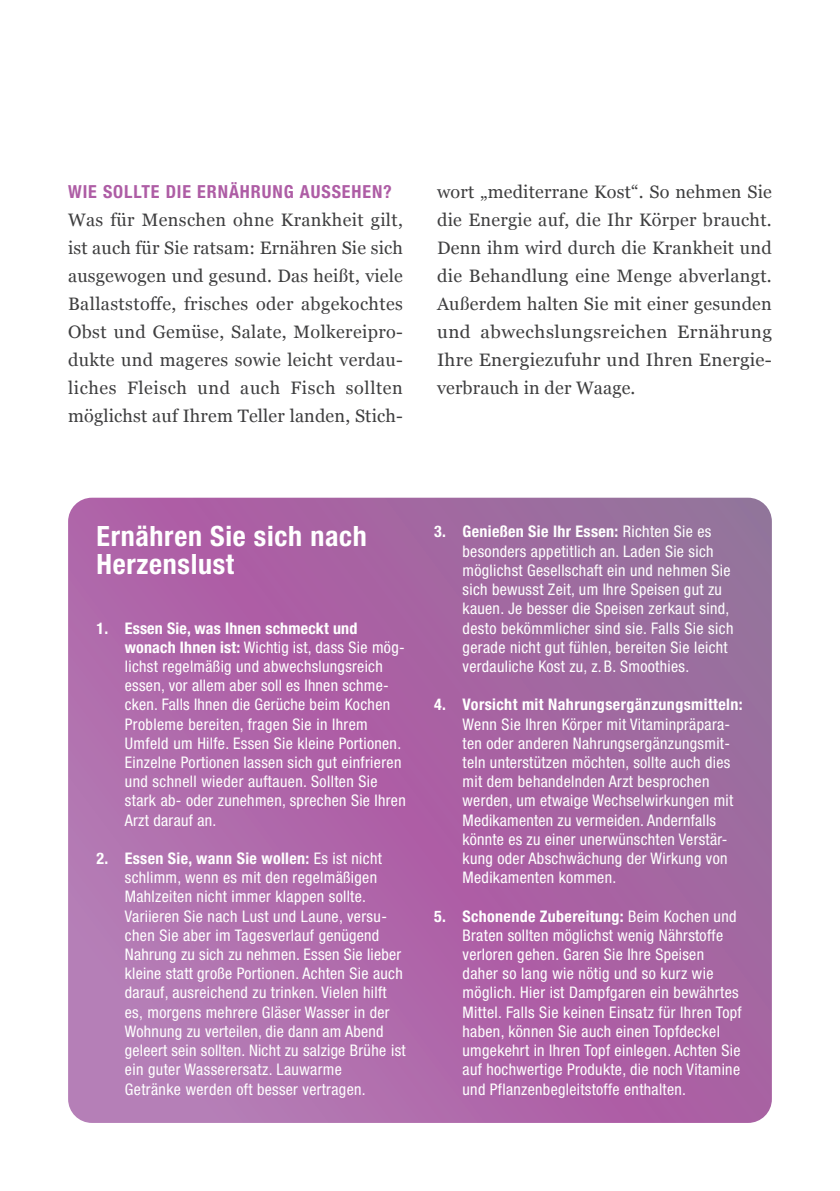
<style>
.page{position:relative;width:840px;height:1191px;background:#fff}
.page>*{position:absolute;margin:0;border:0;box-sizing:border-box;transform-origin:0 0}
.t1{font:700 condensed 28px/28px "Helvetica Neue LT Std";letter-spacing:.025em;color:#fff}
.t2{font:18px/28px "Georgia";letter-spacing:.01em;color:#3e3e3f;text-align:justify}
.t3{font:700 condensed 18px "Helvetica Neue LT Std";letter-spacing:.05em;color:#ae5da5}
.t4{font:condensed 16px/19.2px "Helvetica Neue LT Std";letter-spacing:.02em;color:#fff}
.t5{font:700 condensed 16px "Helvetica Neue LT Std";letter-spacing:.025em;color:#fff}
.s1{font-weight:700}
</style>
<div class="page">
<svg style="left:68px;top:498px;width:703px;height:625px;background:#aa69a6"></svg>
<p class="t3" style="left:68px;top:181px;width:325px">WIE SOLLTE DIE ERNÄHRUNG AUSSEHEN?</p>
<p class="t2" style="left:68px;top:205px;width:336px">Was für Menschen ohne Krankheit gilt, ist auch für Sie ratsam: Ernähren Sie sich ausgewogen und gesund. Das heißt, viele Ballaststoffe, frisches oder abgekochtes Obst und Gemüse, Salate, Molkereipro&shy;dukte und mageres sowie leicht verdau&shy;liches Fleisch und auch Fisch sollten möglichst auf Ihrem Teller landen, Stich-</p>
<p class="t2" style="left:437px;top:177px;width:336px">wort „mediterrane Kost“. So nehmen Sie die Energie auf, die Ihr Körper braucht.<br>Denn ihm wird durch die Krankheit und die Behandlung eine Menge abverlangt.<br>Außerdem halten Sie mit einer gesunden und abwechslungsreichen Ernährung Ihre Energiezufuhr und Ihren Energie&shy;verbrauch in der Waage.</p>
<h1 class="t1" style="left:96px;top:522px;width:272px">Ernähren Sie sich nach<br>Herzenslust</h1>
<p class="t4" style="left:125px;top:618px;width:282px;text-indent:-28px"><span class="s1">1. Essen Sie, was Ihnen schmeckt und wonach Ihnen ist:</span> Wichtig ist, dass Sie mög&shy;lichst regelmäßig und abwechslungsreich essen, vor allem aber soll es Ihnen schme&shy;cken. Falls Ihnen die Gerüche beim Kochen Probleme bereiten, fragen Sie in Ihrem Umfeld um Hilfe. Essen Sie kleine Portionen.<br>Einzelne Portionen lassen sich gut einfrieren und schnell wieder auftauen. Sollten Sie stark ab- oder zunehmen, sprechen Sie Ihren Arzt darauf an.</p>
<p class="t4" style="left:125px;top:848px;width:282px;text-indent:-28px"><span class="s1">2. Essen Sie, wann Sie wollen:</span> Es ist nicht schlimm, wenn es mit den regelmäßigen Mahlzeiten nicht immer klappen sollte.<br>Variieren Sie nach Lust und Laune, versu&shy;chen Sie aber im Tagesverlauf genügend Nahrung zu sich zu nehmen. Essen Sie lieber kleine statt große Portionen. Achten Sie auch darauf, ausreichend zu trinken. Vielen hilft es, morgens mehrere Gläser Wasser in der Wohnung zu verteilen, die dann am Abend geleert sein sollten. Nicht zu salzige Brühe ist ein guter Wasserersatz. Lauwarme<br>Getränke werden oft besser vertragen.</p>
<p class="t4" style="left:462px;top:522px;width:272px;text-indent:-28px"><span class="s1">3. Genießen Sie Ihr Essen:</span> Richten Sie es besonders appetitlich an. Laden Sie sich möglichst Gesellschaft ein und nehmen Sie sich bewusst Zeit, um Ihre Speisen gut zu kauen. Je besser die Speisen zerkaut sind, desto bekömmlicher sind sie. Falls Sie sich gerade nicht gut fühlen, bereiten Sie leicht verdauliche Kost zu, z.B. Smoothies.</p>
<p class="t5" style="left:434px;top:695px;width:310px">4. Vorsicht mit Nahrungsergänzungsmitteln:</p>
<p class="t4" style="left:462px;top:714px;width:272px">Wenn Sie Ihren Körper mit Vitaminpräpara&shy;ten oder anderen Nahrungsergänzungsmit&shy;teln unterstützen möchten, sollte auch dies mit dem behandelnden Arzt besprochen werden, um etwaige Wechselwirkungen mit Medikamenten zu vermeiden. Andernfalls könnte es zu einer unerwünschten Verstär&shy;kung oder Abschwächung der Wirkung von Medikamenten kommen.</p>
<p class="t4" style="left:462px;top:906px;width:280px;text-indent:-28px"><span class="s1">5. Schonende Zubereitung:</span> Beim Kochen und Braten sollten möglichst wenig Nährstoffe verloren gehen. Garen Sie Ihre Speisen daher so lang wie nötig und so kurz wie möglich. Hier ist Dampfgaren ein bewährtes Mittel. Falls Sie keinen Einsatz für Ihren Topf haben, können Sie auch einen Topfdeckel umgekehrt in Ihren Topf einlegen. Achten Sie auf hochwertige Produkte, die noch Vitamine und Pflanzenbegleitstoffe enthalten.</p>
</div>
